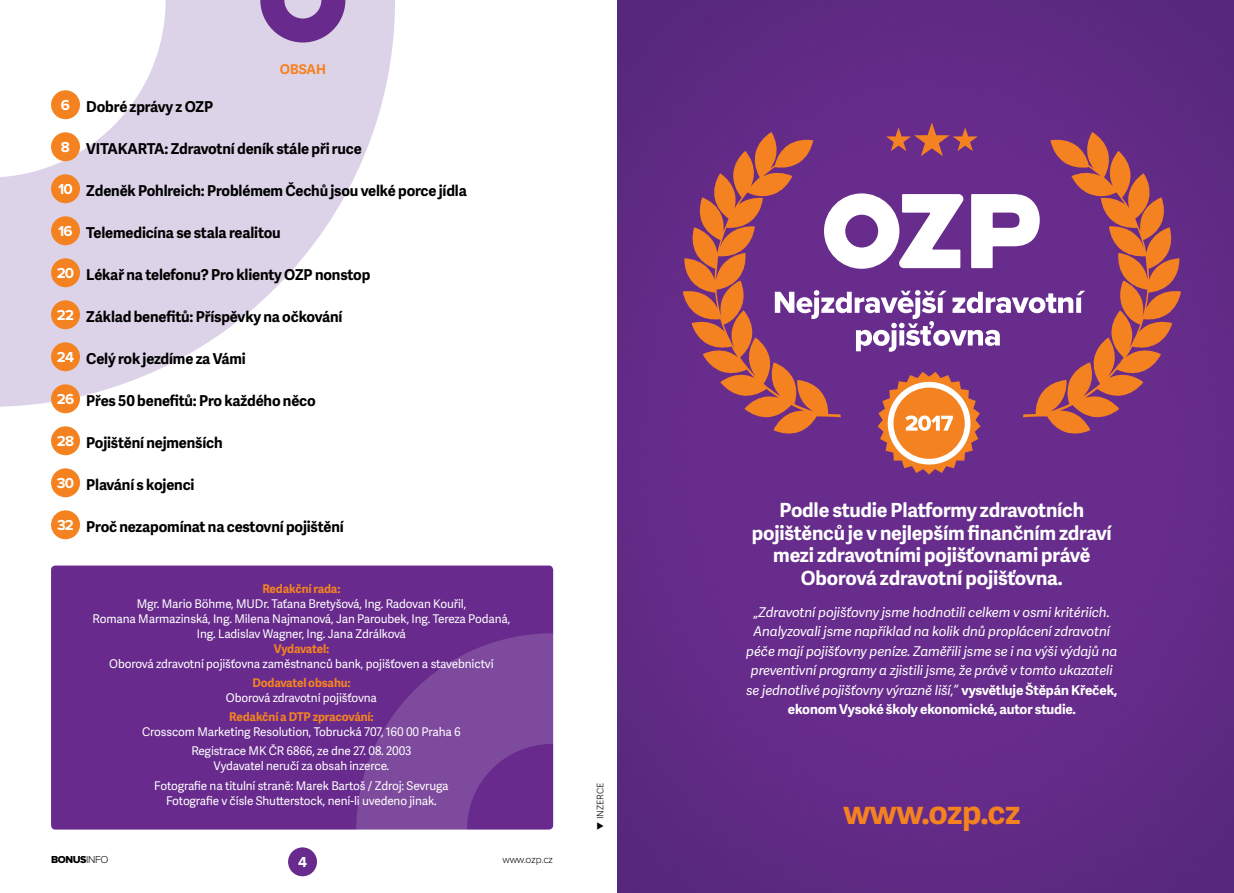
<style>
.page{position:relative;width:1234px;height:893px;background:#fff}
.page>*{position:absolute;margin:0;border:0;box-sizing:border-box;transform-origin:0 0}
.t1{font:700 33px "Adelle Sans";letter-spacing:-.01em;color:#f58220}
.t2{font:700 19.5px/22.5px "Adelle Sans";letter-spacing:-.01em;color:#fff;text-align:center}
.t3{font:700 15px "Adelle Sans";letter-spacing:-.01em;color:#000}
.t4{font:700 15px "Proxima Nova";letter-spacing:-.06em;color:#fff}
.t5{font:italic 13.5px/19.5px "Adelle Sans";letter-spacing:-.01em;color:#fff;text-align:center}
.t6{font:700 13.5px "Adelle Sans";color:#f58220}
.t7{font:12px/15px "Adelle Sans";letter-spacing:-.01em;color:#fff;text-align:center}
.t8{font:300 10.5px "Proxima Nova";letter-spacing:-.03em;color:#000}
.t9{font:10.5px "Proxima Nova Extrabld";letter-spacing:-.04em;color:#000}
.t10{font:300 9px "Adelle Sans";color:#000}
.s1{font-weight:700;color:#f58220}
.s2{font-family:"Proxima Nova";font-weight:300}
.s3{font-weight:700;font-style:normal}
</style>
<div class="page">
<svg style="left:0;top:0;width:395px;height:407px;fill:#dcd3e8"></svg>
<div style="left:288px;top:847px;width:29px;height:29px;background:#682b8d;border-radius:50%"></div>
<svg style="left:260px;top:0;width:85px;height:43px"></svg>
<div style="left:51px;top:566px;width:502px;height:264px;background:#682b8d;border-radius:4px"></div>
<div style="left:51px;top:90px;width:29px;height:29px;background:#f58220;border-radius:50%"></div>
<div style="left:51px;top:132px;width:29px;height:29px;background:#f58220;border-radius:50%"></div>
<div style="left:51px;top:174px;width:29px;height:29px;background:#f58220;border-radius:50%"></div>
<div style="left:51px;top:216px;width:29px;height:29px;background:#f58220;border-radius:50%"></div>
<div style="left:51px;top:258px;width:29px;height:29px;background:#f58220;border-radius:50%"></div>
<div style="left:51px;top:300px;width:29px;height:29px;background:#f58220;border-radius:50%"></div>
<div style="left:51px;top:342px;width:29px;height:29px;background:#f58220;border-radius:50%"></div>
<div style="left:51px;top:384px;width:29px;height:29px;background:#f58220;border-radius:50%"></div>
<div style="left:51px;top:426px;width:29px;height:29px;background:#f58220;border-radius:50%"></div>
<div style="left:51px;top:468px;width:29px;height:29px;background:#f58220;border-radius:50%"></div>
<div style="left:51px;top:510px;width:29px;height:29px;background:#f58220;border-radius:50%"></div>
<svg style="left:356px;top:633px;width:198px;height:197px;fill:#7e4a9d"></svg>
<img style="left:617px;top:0;width:616px;height:893px">
<svg style="left:885px;top:122px;width:92px;height:34px"></svg>
<svg style="left:877px;top:372px;width:103px;height:103px"></svg>
<svg style="left:840px;top:290px;width:182px;height:62px"></svg>
<svg style="left:970px;top:194px;width:52px;height:74px"></svg>
<svg style="left:840px;top:193px;width:123px;height:76px"></svg>
<svg style="left:682px;top:132px;width:158px;height:303px;fill:#672c8b"></svg>
<svg style="left:1022px;top:132px;width:158px;height:303px;fill:#672c8b"></svg>
<p class="t6" style="left:280px;top:59px;width:48px">OBSAH</p>
<p class="t4" style="left:61px;top:98px;width:11px">6</p>
<p class="t3" style="left:86px;top:95px;width:128px">Dobré zprávy z OZP</p>
<p class="t4" style="left:61px;top:140px;width:11px">8</p>
<p class="t3" style="left:86px;top:137px;width:277px">VITAKARTA: Zdravotní deník stále při ruce</p>
<p class="t4" style="left:58px;top:182px;width:16px">10</p>
<p class="t3" style="left:86px;top:179px;width:382px">Zdeněk Pohlreich: Problémem Čechů jsou velké porce jídla</p>
<p class="t4" style="left:58px;top:224px;width:16px">16</p>
<p class="t3" style="left:86px;top:221px;width:196px">Telemedicína se stala realitou</p>
<p class="t4" style="left:57px;top:266px;width:19px">20</p>
<p class="t3" style="left:86px;top:263px;width:285px">Lékař na telefonu? Pro klienty OZP nonstop</p>
<p class="t4" style="left:57px;top:308px;width:19px">22</p>
<p class="t3" style="left:86px;top:305px;width:257px">Základ benefitů: Příspěvky na očkování</p>
<p class="t4" style="left:57px;top:350px;width:19px">24</p>
<p class="t3" style="left:86px;top:347px;width:161px">Celý rok jezdíme za Vámi</p>
<p class="t4" style="left:57px;top:392px;width:19px">26</p>
<p class="t3" style="left:86px;top:389px;width:231px">Přes 50 benefitů: Pro každého něco</p>
<p class="t4" style="left:57px;top:434px;width:19px">28</p>
<p class="t3" style="left:86px;top:431px;width:138px">Pojištění nejmenších</p>
<p class="t4" style="left:57px;top:476px;width:19px">30</p>
<p class="t3" style="left:86px;top:473px;width:110px">Plavání s kojenci</p>
<p class="t4" style="left:57px;top:518px;width:18px">32</p>
<p class="t3" style="left:86px;top:515px;width:259px">Proč nezapomínat na cestovní pojištění</p>
<p class="t7" style="left:93px;top:580px;width:419px"><span class="s1">Redakční rada:<br></span>Mgr. Mario Böhme, MUDr. Taťana Bretyšová, Ing. Radovan Kouřil,<br>Romana Marmazinská, Ing. Milena Najmanová, Jan Paroubek, Ing. Tereza Podaná, Ing. Ladislav Wagner, Ing. Jana Zdrálková</p>
<p class="t7" style="left:109px;top:640px;width:386px"><span class="s1">Vydavatel:<br></span>Oborová zdravotní pojišťovna zaměstnanců bank, pojišťoven a stavebnictví</p>
<p class="t7" style="left:226px;top:675px;width:152px"><span class="s1">Dodavatel obsahu:<br></span>Oborová zdravotní pojišťovna</p>
<p class="t7" style="left:142px;top:709px;width:320px"><span class="s1">Redakční a DTP zpracování:<br></span>Crosscom Marketing Resolution, Tobrucká 707, 160 00 Praha 6</p>
<p class="t7" style="left:191px;top:743px;width:222px">Registrace MK ČR 6866, ze dne 27. 08. 2003</p>
<p class="t7" style="left:213px;top:758px;width:177px">Vydavatel neručí za obsah inzerce.</p>
<p class="t7" style="left:154px;top:778px;width:296px">Fotografie na titulní straně: Marek Bartoš / Zdroj: Sevruga</p>
<p class="t7" style="left:166px;top:793px;width:272px">Fotografie v čísle Shutterstock, není-li uvedeno jinak.</p>
<p class="t9" style="left:51px;top:853px;width:59px">BONUS<span class="s2">INFO</span></p>
<p class="t4" style="left:298px;top:855px;width:10px">4</p>
<p class="t8" style="left:502px;top:855px;width:52px">www.ozp.cz</p>
<p class="t10" style="left:593px;top:830px;width:48px;rotate:-90deg">▼ INZERCE</p>
<p class="t2" style="left:751px;top:498px;width:361px">Podle studie Platformy zdravotních pojištěnců je v nejlepším finančním zdraví mezi zdravotními pojišťovnami právě Oborová zdravotní pojišťovna.</p>
<p class="t5" style="left:746px;top:602px;width:373px">„Zdravotní pojišťovny jsme hodnotili celkem v osmi kritériích.<br>Analyzovali jsme například na kolik dnů proplácení zdravotní péče mají pojišťovny peníze. Zaměřili jsme se i na výši výdajů na preventivní programy a zjistili jsme, že právě v tomto ukazateli se jednotlivé pojišťovny výrazně liší,“ <span class="s3">vysvětluje Štěpán Křeček, ekonom Vysoké školy ekonomické, autor studie.</span></p>
<p class="t1" style="left:843px;top:788px;width:178px">www.ozp.cz</p>
</div>
